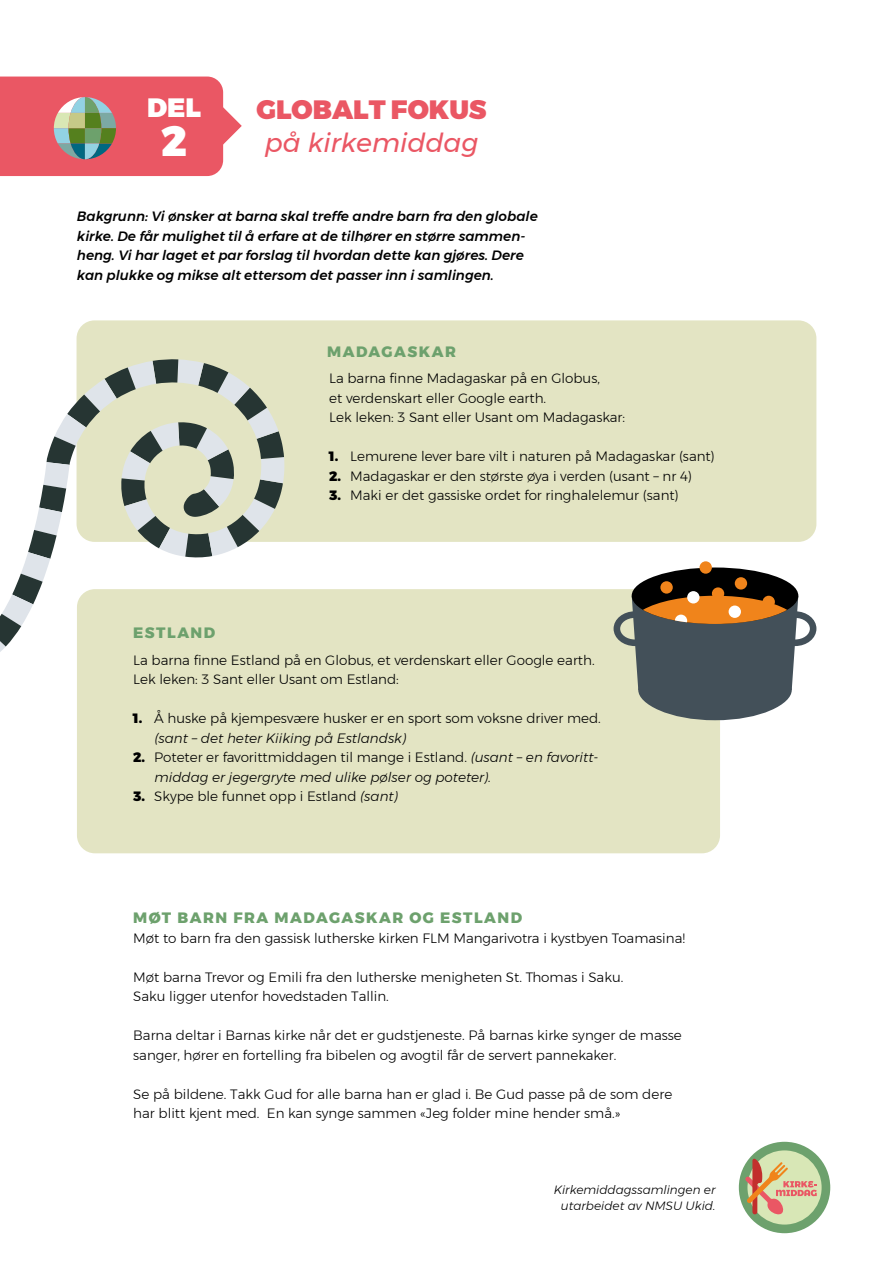
<style>
.page{position:relative;width:893px;height:1263px;background:#fff}
.page>*{position:absolute;margin:0;border:0;box-sizing:border-box;transform-origin:0 0}
.t1{font:900 42px "Montserrat";color:#fff}
.t2{font:italic 26.55px "Montserrat";color:#ea5764}
.t3{font:900 26.55px "Montserrat";color:#ea5764}
.t4{font:900 26.55px "Montserrat";color:#fff}
.t5{font:800 15px "Montserrat";letter-spacing:.1em;color:#6da16d}
.t6{font:300 13.5px/19.5px "Montserrat";color:#000}
.t7{font:italic 500 13.5px/19.5px "Montserrat";color:#000}
.t8{font:italic 300 13.5px/19.5px "Montserrat";color:#000}
.t9{font:italic 300 12px/16.5px "Montserrat";color:#000;text-align:center}
.s1{font-weight:900}
.s2{font-style:italic}
.s3{font-weight:900;font-style:normal}
.s4{font-style:normal}
</style>
<div class="page">
<div style="left:77px;top:320px;width:739px;height:222px;background:#e3e4c3;border-radius:18px"></div>
<div style="left:739px;top:1142px;width:91px;height:91px;background:#6da16d;border-radius:50%"></div>
<div style="left:747px;top:1150px;width:75px;height:74px;background:#d8e7b6;border-radius:50%"></div>
<svg style="left:745px;top:1158px;width:72px;height:58px"></svg>
<svg style="left:0;top:77px;width:242px;height:99px;background:#dd6c73"></svg>
<svg style="left:0;top:359px;width:284px;height:293px"></svg>
<div style="left:77px;top:589px;width:643px;height:264px;background:#e3e4c3;border-radius:18px"></div>
<div style="left:632px;top:567px;width:166px;height:57px;background:#000;border-radius:50%"></div>
<svg style="left:660px;top:581px;width:13px;height:13px"></svg>
<div style="left:699px;top:561px;width:13px;height:13px;background:#f0841b;border-radius:50%"></div>
<div style="left:712px;top:587px;width:12px;height:13px;background:#f0841b;border-radius:50%"></div>
<div style="left:735px;top:577px;width:12px;height:12px;background:#f0841b;border-radius:50%"></div>
<div style="left:687px;top:591px;width:12px;height:12px;background:#fff;border-radius:50%"></div>
<svg style="left:614px;top:596px;width:202px;height:124px"></svg>
<h2 class="t4" style="left:147px;top:86px;width:55px">DEL</h2>
<h2 class="t3" style="left:257px;top:88px;width:231px">GLOBALT FOKUS</h2>
<h1 class="t1" style="left:161px;top:106px;width:28px">2</h1>
<h2 class="t2" style="left:265px;top:122px;width:215px">på kirkemiddag</h2>
<p class="t7" style="left:77px;top:207px;width:462px">Bakgrunn: Vi ønsker at barna skal treffe andre barn fra den globale kirke. De får mulighet til å erfare at de tilhører en større sammen&shy;heng. Vi har laget et par forslag til hvordan dette kan gjøres. Dere kan plukke og mikse alt ettersom det passer inn i samlingen.</p>
<p class="t5" style="left:327px;top:339px;width:130px">MADAGASKAR</p>
<p class="t5" style="left:133px;top:621px;width:84px">ESTLAND</p>
<p class="t6" style="left:329px;top:368px;width:297px">La barna finne Madagaskar på en Globus,<br>et verdenskart eller Google earth.<br>Lek leken: 3 Sant eller Usant om Madagaskar:</p>
<p class="t6" style="left:329px;top:446px;width:387px"><span class="s1">1.</span> Lemurene lever bare vilt i naturen på Madagaskar (sant)</p>
<p class="t6" style="left:329px;top:466px;width:364px"><span class="s1">2.</span> Madagaskar er den største øya i verden (usant – nr 4)</p>
<p class="t6" style="left:329px;top:485px;width:351px"><span class="s1">3.</span> Maki er det gassiske ordet for ringhalelemur (sant)</p>
<p class="t6" style="left:133px;top:650px;width:463px">La barna finne Estland på en Globus, et verdenskart eller Google earth.<br>Lek leken: 3 Sant eller Usant om Estland:</p>
<p class="t6" style="left:154px;top:708px;width:448px;text-indent:-21px"><span class="s1">1.</span> Å huske på kjempesvære husker er en sport som voksne driver med. <span class="s2">(sant – det heter Kiiking på Estlandsk)</span></p>
<p class="t8" style="left:154px;top:747px;width:445px;text-indent:-21px"><span class="s3">2.</span> <span class="s4">Poteter er favorittmiddagen til mange i Estland.</span> (usant – en favoritt&shy;middag er jegergryte med ulike pølser og poteter).</p>
<p class="t6" style="left:133px;top:786px;width:266px"><span class="s1">3.</span> Skype ble funnet opp i Estland <span class="s2">(sant)</span></p>
<p class="t5" style="left:133px;top:906px;width:391px">MØT BARN FRA MADAGASKAR OG ESTLAND</p>
<p class="t6" style="left:133px;top:928px;width:553px">Møt to barn fra den gassisk lutherske kirken FLM Mangarivotra i kystbyen Toamasina!</p>
<p class="t6" style="left:133px;top:967px;width:492px">Møt barna Trevor og Emili fra den lutherske menigheten St. Thomas i Saku.<br>Saku ligger utenfor hovedstaden Tallin.</p>
<p class="t6" style="left:133px;top:1025px;width:550px">Barna deltar i Barnas kirke når det er gudstjeneste. På barnas kirke synger de masse sanger, hører en fortelling fra bibelen og avogtil får de servert pannekaker.</p>
<p class="t6" style="left:133px;top:1084px;width:541px">Se på bildene. Takk Gud for alle barna han er glad i. Be Gud passe på de som dere har blitt kjent med. En kan synge sammen «Jeg folder mine hender små.»</p>
<p class="t9" style="left:554px;top:1181px;width:163px">Kirkemiddagssamlingen er utarbeidet av NMSU Ukid.</p>
</div>
